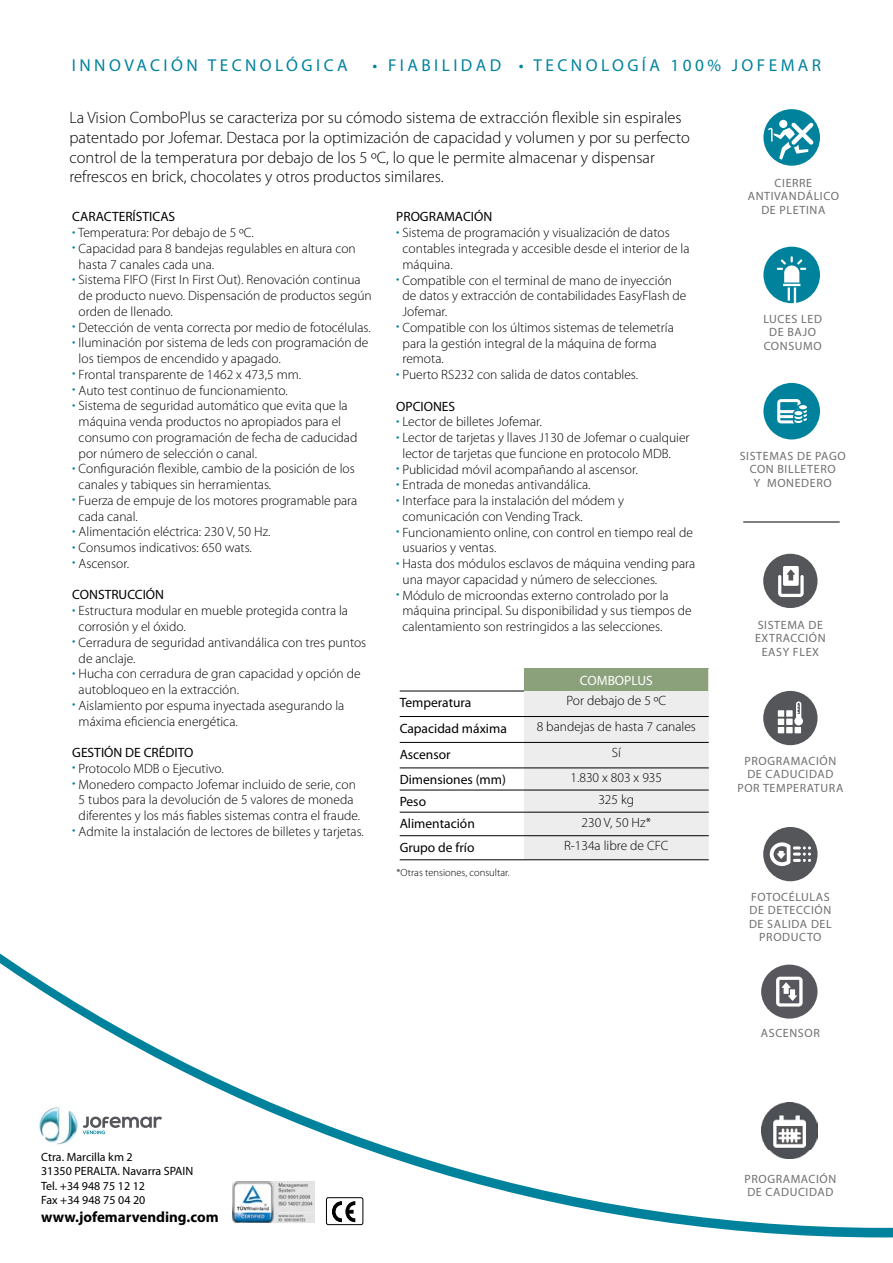
<style>
.page{position:relative;width:893px;height:1263px;background:#fff}
.page>*{position:absolute;margin:0;border:0;box-sizing:border-box;transform-origin:0 0}
.t1{font:17.25px "Myriad Pro";letter-spacing:.2em;color:#00829d}
.t2{font:300 16.5px/19.8px "Myriad Pro";color:#000}
.t3{font:700 15px "Myriad Pro";color:#000}
.t4{font:300 13.5px/15.8px "Myriad Pro";color:#000}
.t5{font:13.5px "Myriad Pro";color:#000}
.t6{font:13.5px "Myriad Pro";color:#fff}
.t7{font:12px/13.5px "Myriad Pro";letter-spacing:.05em;color:#706f6f;text-align:center}
.t8{font:12px/14.4px "Myriad Pro";color:#000}
.t9{font:300 10.5px "Myriad Pro";color:#000}
.s1{color:#00829d}
</style>
<div class="page">
<svg style="left:763px;top:109px;width:57px;height:57px"></svg>
<svg style="left:763px;top:247px;width:57px;height:56px"></svg>
<svg style="left:763px;top:383px;width:57px;height:56px"></svg>
<svg style="left:0;top:953px;width:893px;height:284px"></svg>
<div style="left:748px;top:1002px;width:56px;height:41px;border:1px solid #fff;border-radius:3px"></div>
<svg style="left:230px;top:1179px;width:86px;height:46px"></svg>
<img style="left:232px;top:1181px;width:82px;height:41px">
<div style="left:326px;top:1197px;width:37px;height:28px;border:1px solid #000;border-radius:2px"></div>
<svg style="left:332px;top:1201px;width:24px;height:21px"></svg>
<hr style="left:743px;top:522px;width:97px;height:1px;background:#000">
<hr style="left:400px;top:691px;width:124px;height:1px;background:#000">
<hr style="left:400px;top:716px;width:124px;height:1px;background:#000">
<hr style="left:400px;top:742px;width:124px;height:1px;background:#000">
<hr style="left:400px;top:768px;width:124px;height:1px;background:#000">
<hr style="left:400px;top:790px;width:124px;height:1px;background:#000">
<hr style="left:400px;top:812px;width:124px;height:1px;background:#000">
<hr style="left:400px;top:835px;width:124px;height:1px;background:#000">
<hr style="left:400px;top:859px;width:124px;height:1px;background:#000">
<svg style="left:524px;top:669px;width:185px;height:191px;background:#dbddd9"></svg>
<hr style="left:524px;top:812px;width:185px;height:1px;background:#000">
<hr style="left:524px;top:835px;width:185px;height:1px;background:#000">
<svg style="left:763px;top:554px;width:54px;height:54px"></svg>
<svg style="left:763px;top:691px;width:54px;height:54px"></svg>
<svg style="left:763px;top:827px;width:54px;height:54px"></svg>
<svg style="left:756px;top:964px;width:61px;height:76px"></svg>
<img style="left:39px;top:1105px;width:39px;height:40px">
<svg style="left:83px;top:1116px;width:79px;height:18px"></svg>
<img style="left:761px;top:1102px;width:57px;height:57px">
<p class="t1" style="left:72px;top:55px;width:277px">INNOVACIÓN TECNOLÓGICA</p>
<p class="t1" style="left:373px;top:55px;width:450px">• FIABILIDAD • TECNOLOGÍA 100% JOFEMAR</p>
<p class="t2" style="left:69px;top:108px;width:622px">La Vision ComboPlus se caracteriza por su cómodo sistema de extracción flexible sin espirales patentado por Jofemar. Destaca por la optimización de capacidad y volumen y por su perfecto control de la temperatura por debajo de los 5 ºC, lo que le permite almacenar y dispensar refrescos en brick, chocolates y otros productos similares.</p>
<p class="t5" style="left:72px;top:208px;width:104px">CARACTERÍSTICAS</p>
<p class="t4" style="left:72px;top:225px;width:183px"><span class="s1">•</span> Temperatura: Por debajo de 5 ºC.</p>
<p class="t4" style="left:79px;top:241px;width:279px;text-indent:-6px"><span class="s1">•</span> Capacidad para 8 bandejas regulables en altura con hasta 7 canales cada una.</p>
<p class="t4" style="left:79px;top:272px;width:295px;text-indent:-6px"><span class="s1">•</span> Sistema FIFO (First In First Out). Renovación continua de producto nuevo. Dispensación de productos según orden de llenado.</p>
<p class="t4" style="left:72px;top:319px;width:300px"><span class="s1">•</span> Detección de venta correcta por medio de fotocélulas.</p>
<p class="t4" style="left:79px;top:335px;width:291px;text-indent:-6px"><span class="s1">•</span> Iluminación por sistema de leds con programación de los tiempos de encendido y apagado.</p>
<p class="t4" style="left:72px;top:367px;width:230px"><span class="s1">•</span> Frontal transparente de 1462 x 473,5 mm.</p>
<p class="t4" style="left:72px;top:382px;width:217px"><span class="s1">•</span> Auto test continuo de funcionamiento.</p>
<p class="t4" style="left:79px;top:398px;width:280px;text-indent:-6px"><span class="s1">•</span> Sistema de seguridad automático que evita que la máquina venda productos no apropiados para el consumo con programación de fecha de caducidad por número de selección o canal.</p>
<p class="t4" style="left:79px;top:461px;width:278px;text-indent:-6px"><span class="s1">•</span> Configuración flexible, cambio de la posición de los canales y tabiques sin herramientas.</p>
<p class="t4" style="left:79px;top:493px;width:280px;text-indent:-6px"><span class="s1">•</span> Fuerza de empuje de los motores programable para cada canal.</p>
<p class="t4" style="left:72px;top:524px;width:200px"><span class="s1">•</span> Alimentación eléctrica: 230 V, 50 Hz.</p>
<p class="t4" style="left:72px;top:540px;width:181px"><span class="s1">•</span> Consumos indicativos: 650 wats.</p>
<p class="t4" style="left:72px;top:556px;width:58px"><span class="s1">•</span> Ascensor.</p>
<p class="t5" style="left:72px;top:587px;width:93px">CONSTRUCCIÓN</p>
<p class="t4" style="left:79px;top:603px;width:271px;text-indent:-6px"><span class="s1">•</span> Estructura modular en mueble protegida contra la corrosión y el óxido.</p>
<p class="t4" style="left:79px;top:635px;width:289px;text-indent:-6px"><span class="s1">•</span> Cerradura de seguridad antivandálica con tres puntos de anclaje.</p>
<p class="t4" style="left:79px;top:666px;width:284px;text-indent:-6px"><span class="s1">•</span> Hucha con cerradura de gran capacidad y opción de autobloqueo en la extracción.</p>
<p class="t4" style="left:79px;top:698px;width:267px;text-indent:-6px"><span class="s1">•</span> Aislamiento por espuma inyectada asegurando la máxima eficiencia energética.</p>
<p class="t5" style="left:72px;top:744px;width:123px">GESTIÓN DE CRÉDITO</p>
<p class="t4" style="left:72px;top:761px;width:153px"><span class="s1">•</span> Protocolo MDB o Ejecutivo.</p>
<p class="t4" style="left:72px;top:776px;width:289px;text-align:center"><span class="s1">•</span> Monedero compacto Jofemar incluido de serie, con<br>5 tubos para la devolución de 5 valores de moneda diferentes y los más fiables sistemas contra el fraude.</p>
<p class="t4" style="left:72px;top:824px;width:293px"><span class="s1">•</span> Admite la instalación de lectores de billetes y tarjetas.</p>
<p class="t5" style="left:396px;top:209px;width:98px">PROGRAMACIÓN</p>
<p class="t4" style="left:403px;top:225px;width:289px;text-indent:-6px"><span class="s1">•</span> Sistema de programación y visualización de datos contables integrada y accesible desde el interior de la máquina.</p>
<p class="t4" style="left:403px;top:272px;width:285px;text-indent:-6px"><span class="s1">•</span> Compatible con el terminal de mano de inyección de datos y extracción de contabilidades EasyFlash de<br>Jofemar.</p>
<p class="t4" style="left:403px;top:320px;width:273px;text-indent:-6px"><span class="s1">•</span> Compatible con los últimos sistemas de telemetría para la gestión integral de la máquina de forma remota.</p>
<p class="t4" style="left:396px;top:367px;width:243px"><span class="s1">•</span> Puerto RS232 con salida de datos contables.</p>
<p class="t5" style="left:396px;top:398px;width:61px">OPCIONES</p>
<p class="t4" style="left:396px;top:414px;width:147px"><span class="s1">•</span> Lector de billetes Jofemar.</p>
<p class="t4" style="left:403px;top:430px;width:289px;text-indent:-6px"><span class="s1">•</span> Lector de tarjetas y llaves J130 de Jofemar o cualquier lector de tarjetas que funcione en protocolo MDB.</p>
<p class="t4" style="left:396px;top:461px;width:243px"><span class="s1">•</span> Publicidad móvil acompañando al ascensor.</p>
<p class="t4" style="left:396px;top:477px;width:196px"><span class="s1">•</span> Entrada de monedas antivandálica.</p>
<p class="t4" style="left:403px;top:493px;width:223px;text-indent:-6px"><span class="s1">•</span> Interface para la instalación del módem y comunicación con Vending Track.</p>
<p class="t4" style="left:403px;top:524px;width:292px;text-indent:-6px"><span class="s1">•</span> Funcionamiento online, con control en tiempo real de usuarios y ventas.</p>
<p class="t4" style="left:403px;top:556px;width:294px;text-indent:-6px"><span class="s1">•</span> Hasta dos módulos esclavos de máquina vending para una mayor capacidad y número de selecciones.</p>
<p class="t4" style="left:403px;top:587px;width:291px;text-indent:-6px"><span class="s1">•</span> Módulo de microondas externo controlado por la máquina principal. Su disponibilidad y sus tiempos de calentamiento son restringidos a las selecciones.</p>
<p class="t6" style="left:580px;top:672px;width:74px">COMBOPLUS</p>
<p class="t5" style="left:400px;top:694px;width:73px">Temperatura</p>
<p class="t4" style="left:566px;top:693px;width:101px">Por debajo de 5 ºC</p>
<p class="t5" style="left:400px;top:720px;width:109px">Capacidad máxima</p>
<p class="t4" style="left:537px;top:719px;width:161px">8 bandejas de hasta 7 canales</p>
<p class="t5" style="left:400px;top:746px;width:52px">Ascensor</p>
<p class="t4" style="left:612px;top:745px;width:11px">Sí</p>
<p class="t5" style="left:400px;top:771px;width:108px">Dimensiones (mm)</p>
<p class="t4" style="left:570px;top:770px;width:93px">1.830 x 803 x 935</p>
<p class="t5" style="left:400px;top:793px;width:28px">Peso</p>
<p class="t4" style="left:598px;top:792px;width:37px">325 kg</p>
<p class="t5" style="left:400px;top:815px;width:77px">Alimentación</p>
<p class="t4" style="left:582px;top:814px;width:71px">230 V, 50 Hz*</p>
<p class="t5" style="left:400px;top:839px;width:76px">Grupo de frío</p>
<p class="t4" style="left:564px;top:838px;width:106px">R-134a libre de CFC</p>
<p class="t9" style="left:396px;top:867px;width:115px">*Otras tensiones, consultar.</p>
<p class="t7" style="left:748px;top:176px;width:93px">CIERRE<br>ANTIVANDÁLICO<br>DE PLETINA</p>
<p class="t7" style="left:763px;top:312px;width:60px">LUCES LED<br>DE BAJO<br>CONSUMO</p>
<p class="t7" style="left:740px;top:449px;width:107px">SISTEMAS DE PAGO<br>CON BILLETERO<br>Y MONEDERO</p>
<p class="t7" style="left:755px;top:618px;width:72px">SISTEMA DE<br>EXTRACCIÓN<br>EASY FLEX</p>
<p class="t7" style="left:737px;top:754px;width:107px">PROGRAMACIÓN<br>DE CADUCIDAD<br>POR TEMPERATURA</p>
<p class="t7" style="left:749px;top:890px;width:84px">FOTOCÉLULAS<br>DE DETECCIÓN<br>DE SALIDA DEL<br>PRODUCTO</p>
<p class="t7" style="left:761px;top:1026px;width:60px">ASCENSOR</p>
<p class="t8" style="left:41px;top:1149px;width:154px">Ctra. Marcilla km 2<br>31350 PERALTA. Navarra SPAIN<br>Tel. +34 948 75 12 12<br>Fax +34 948 75 04 20</p>
<p class="t3" style="left:41px;top:1207px;width:179px">www.jofemarvending.com</p>
<p class="t7" style="left:744px;top:1172px;width:93px;text-align:left">PROGRAMACIÓN<br>DE CADUCIDAD</p>
</div>
